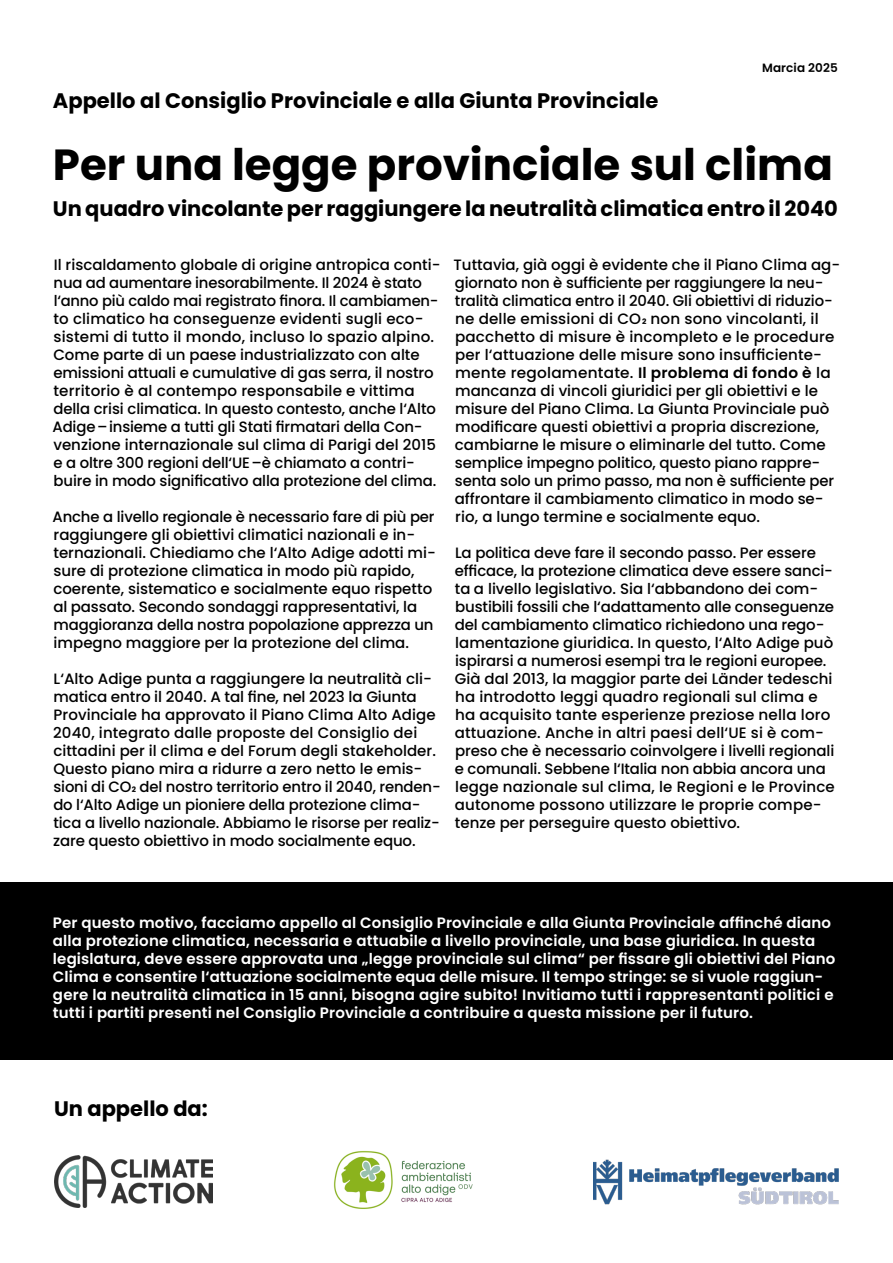
<style>
.page{position:relative;width:893px;height:1263px;background:#fff}
.page>*{position:absolute;margin:0;border:0;box-sizing:border-box;transform-origin:0 0}
.t1{font:700 43.5px "Poppins";color:#000}
.t2{font:700 21px "Poppins";color:#000}
.t3{font:500 15px/18px "Poppins";color:#000}
.t4{font:600 15px/18px "Poppins";letter-spacing:.01em;color:#fff}
.t5{font:600 12px "Poppins";letter-spacing:.01em;color:#000}
.s1{font-weight:700;font-size:7.5px}
.s2{font-weight:600}
</style>
<div class="page">
<div style="left:0;top:882px;width:893px;height:177px;background:#000"></div>
<img style="left:54px;top:1156px;width:159px;height:52px">
<img style="left:333px;top:1150px;width:140px;height:59px">
<img style="left:593px;top:1159px;width:246px;height:46px">
<p class="t5" style="left:762px;top:61px;width:77px">Marcia 2025</p>
<h2 class="t2" style="left:53px;top:88px;width:607px">Appello al Consiglio Provinciale e alla Giunta Provinciale</h2>
<h1 class="t1" style="left:53px;top:140px;width:781px">Per una legge provinciale sul clima</h1>
<h2 class="t2" style="left:53px;top:196px;width:786px">Un quadro vincolante per raggiungere la neutralità climatica entro il 2040</h2>
<p class="t3" style="left:453px;top:256px;width:388px">Tuttavia, già oggi è evidente che il Piano Clima ag&shy;giornato non è sufficiente per raggiungere la neu&shy;tralità climatica entro il 2040. Gli obiettivi di riduzio&shy;ne delle emissioni di CO<span class="s1">2</span> non sono vincolanti, il pacchetto di misure è incompleto e le procedure per l‘attuazione delle misure sono insufficiente&shy;mente regolamentate. <span class="s2">Il problema di fondo è</span> la mancanza di vincoli giuridici per gli obiettivi e le misure del Piano Clima. La Giunta Provinciale può modificare questi obiettivi a propria discrezione, cambiarne le misure o eliminarle del tutto. Come semplice impegno politico, questo piano rappre&shy;senta solo un primo passo, ma non è sufficiente per affrontare il cambiamento climatico in modo se&shy;rio, a lungo termine e socialmente equo.</p>
<p class="t3" style="left:455px;top:544px;width:381px">La politica deve fare il secondo passo. Per essere efficace, la protezione climatica deve essere sanci&shy;ta a livello legislativo. Sia l‘abbandono dei com&shy;bustibili fossili che l‘adattamento alle conseguenze del cambiamento climatico richiedono una rego&shy;lamentazione giuridica. In questo, l‘Alto Adige può ispirarsi a numerosi esempi tra le regioni europee.<br>Già dal 2013, la maggior parte dei Länder tedeschi ha introdotto leggi quadro regionali sul clima e ha acquisito tante esperienze preziose nella loro attuazione. Anche in altri paesi dell‘UE si è com&shy;preso che è necessario coinvolgere i livelli regionali e comunali. Sebbene l‘Italia non abbia ancora una legge nazionale sul clima, le Regioni e le Province autonome possono utilizzare le proprie compe&shy;tenze per perseguire questo obiettivo.</p>
<p class="t3" style="left:53px;top:256px;width:390px">Il riscaldamento globale di origine antropica conti&shy;nua ad aumentare inesorabilmente. Il 2024 è stato l‘anno più caldo mai registrato finora. Il cambiamen&shy;to climatico ha conseguenze evidenti sugli eco&shy;sistemi di tutto il mondo, incluso lo spazio alpino.<br>Come parte di un paese industrializzato con alte emissioni attuali e cumulative di gas serra, il nostro territorio è al contempo responsabile e vittima della crisi climatica. In questo contesto, anche l‘Alto Adige–insieme a tutti gli Stati firmatari della Con&shy;venzione internazionale sul clima di Parigi del 2015 e a oltre 300 regioni dell‘UE–è chiamato a contri&shy;buire in modo significativo alla protezione del clima.</p>
<p class="t3" style="left:53px;top:508px;width:385px">Anche a livello regionale è necessario fare di più per raggiungere gli obiettivi climatici nazionali e in&shy;ternazionali. Chiediamo che l‘Alto Adige adotti mi&shy;sure di protezione climatica in modo più rapido, coerente, sistematico e socialmente equo rispetto al passato. Secondo sondaggi rappresentativi, la maggioranza della nostra popolazione apprezza un impegno maggiore per la protezione del clima.</p>
<p class="t3" style="left:53px;top:670px;width:389px">L‘Alto Adige punta a raggiungere la neutralità cli&shy;matica entro il 2040. A tal fine, nel 2023 la Giunta Provinciale ha approvato il Piano Clima Alto Adige 2040, integrato dalle proposte del Consiglio dei cittadini per il clima e del Forum degli stakeholder.<br>Questo piano mira a ridurre a zero netto le emis&shy;sioni di CO<span class="s1">2</span> del nostro territorio entro il 2040, renden&shy;do l‘Alto Adige un pioniere della protezione clima&shy;tica a livello nazionale. Abbiamo le risorse per realiz&shy;zare questo obiettivo in modo socialmente equo.</p>
<p class="t4" style="left:53px;top:913px;width:784px">Per questo motivo, facciamo appello al Consiglio Provinciale e alla Giunta Provinciale affinché diano alla protezione climatica, necessaria e attuabile a livello provinciale, una base giuridica. In questa legislatura, deve essere approvata una „legge provinciale sul clima“ per fissare gli obiettivi del Piano Clima e consentire l‘attuazione socialmente equa delle misure. Il tempo stringe: se si vuole raggiun&shy;gere la neutralità climatica in 15 anni, bisogna agire subito! Invitiamo tutti i rappresentanti politici e tutti i partiti presenti nel Consiglio Provinciale a contribuire a questa missione per il futuro.</p>
<h2 class="t2" style="left:54px;top:1096px;width:155px">Un appello da:</h2>
</div>
